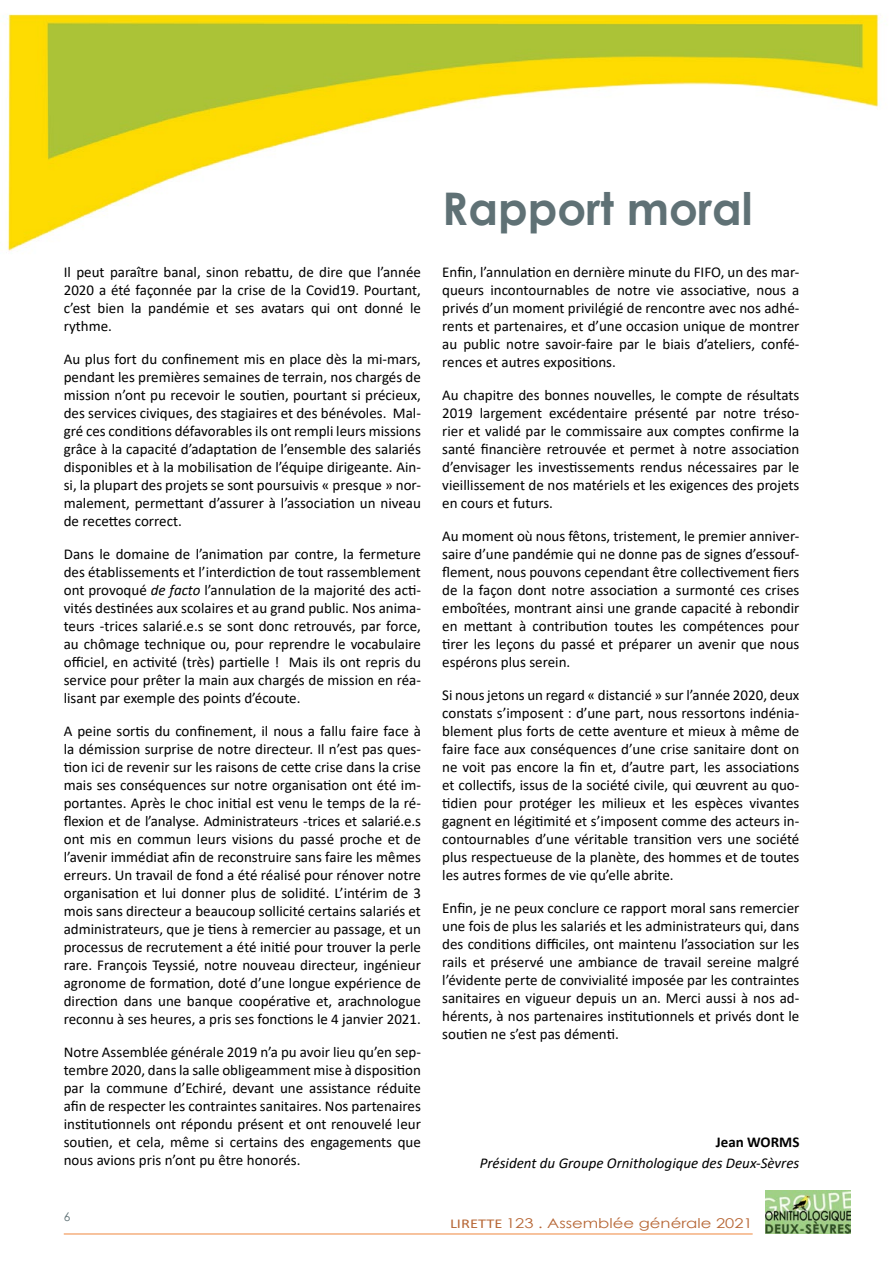
<style>
.page{position:relative;width:893px;height:1263px;background:#fff}
.page>*{position:absolute;margin:0;border:0;box-sizing:border-box;transform-origin:0 0}
.t1{font:700 45px "Century Gothic";color:#5f7175}
.t2{font:15px/18px "Calibri";color:#000;text-align:justify}
.t3{font:italic 15px "Calibri";color:#000}
.t4{font:700 15px "Calibri";color:#000}
.t5{font:13.5px "Century Gothic";color:#b76736;scale:1.22 1}
.t6{font:12px "Century Gothic";color:#5f7175}
.s1{font-style:italic}
.s2{font-family:"Calibri"}
</style>
<div class="page">
<img style="left:7px;top:14px;width:876px;height:237px">
<hr style="left:64px;top:1233px;width:689px;height:2px;background:#f5af7e">
<img style="left:765px;top:1191px;width:85px;height:42px">
<p class="t2" style="left:64px;top:263px;width:359px">Il peut paraître banal, sinon rebattu, de dire que l’année 2020 a été façonnée par la crise de la Covid19. Pourtant, c’est bien la pandémie et ses avatars qui ont donné le rythme.</p>
<p class="t2" style="left:64px;top:350px;width:359px">Au plus fort du confinement mis en place dès la mi-mars, pendant les premières semaines de terrain, nos chargés de mission n’ont pu recevoir le soutien, pourtant si précieux, des services civiques, des stagiaires et des bénévoles. Mal&shy;gré ces conditions défavorables ils ont rempli leurs missions grâce à la capacité d’adaptation de l’ensemble des salariés disponibles et à la mobilisation de l’équipe dirigeante. Ain&shy;si, la plupart des projets se sont poursuivis « presque » nor&shy;malement, permettant d’assurer à l’association un niveau de recettes correct.</p>
<p class="t2" style="left:64px;top:545px;width:359px">Dans le domaine de l’animation par contre, la fermeture des établissements et l’interdiction de tout rassemblement ont provoqué <span class="s1">de facto</span> l’annulation de la majorité des acti&shy;vités destinées aux scolaires et au grand public. Nos anima&shy;teurs -trices salarié.e.s se sont donc retrouvés, par force, au chômage technique ou, pour reprendre le vocabulaire officiel, en activité (très) partielle ! Mais ils ont repris du service pour prêter la main aux chargés de mission en réa&shy;lisant par exemple des points d’écoute.</p>
<p class="t2" style="left:64px;top:722px;width:359px">A peine sortis du confinement, il nous a fallu faire face à la démission surprise de notre directeur. Il n’est pas ques&shy;tion ici de revenir sur les raisons de cette crise dans la crise mais ses conséquences sur notre organisation ont été im&shy;portantes. Après le choc initial est venu le temps de la ré&shy;flexion et de l’analyse. Administrateurs -trices et salarié.e.s ont mis en commun leurs visions du passé proche et de l’avenir immédiat afin de reconstruire sans faire les mêmes erreurs. Un travail de fond a été réalisé pour rénover notre organisation et lui donner plus de solidité. L’intérim de 3 mois sans directeur a beaucoup sollicité certains salariés et administrateurs, que je tiens à remercier au passage, et un processus de recrutement a été initié pour trouver la perle rare. François Teyssié, notre nouveau directeur, ingénieur agronome de formation, doté d’une longue expérience de direction dans une banque coopérative et, arachnologue reconnu à ses heures, a pris ses fonctions le 4 janvier 2021.</p>
<p class="t2" style="left:64px;top:1043px;width:359px">Notre Assemblée générale 2019 n’a pu avoir lieu qu’en sep&shy;tembre 2020, dans la salle obligeamment mise à disposition par la commune d’Echiré, devant une assistance réduite afin de respecter les contraintes sanitaires. Nos partenaires institutionnels ont répondu présent et ont renouvelé leur soutien, et cela, même si certains des engagements que nous avions pris n’ont pu être honorés.</p>
<p class="t6" style="left:64px;top:1208px;width:8px">6</p>
<h1 class="t1" style="left:442px;top:175px;width:312px">Rapport moral</h1>
<p class="t2" style="left:442px;top:263px;width:359px">Enfin, l’annulation en dernière minute du FIFO, un des mar&shy;queurs incontournables de notre vie associative, nous a privés d’un moment privilégié de rencontre avec nos adhé&shy;rents et partenaires, et d’une occasion unique de montrer au public notre savoir-faire par le biais d’ateliers, confé&shy;rences et autres expositions.</p>
<p class="t2" style="left:442px;top:386px;width:359px">Au chapitre des bonnes nouvelles, le compte de résultats 2019 largement excédentaire présenté par notre tréso&shy;rier et validé par le commissaire aux comptes confirme la santé financière retrouvée et permet à notre association d’envisager les investissements rendus nécessaires par le vieillissement de nos matériels et les exigences des projets en cours et futurs.</p>
<p class="t2" style="left:442px;top:527px;width:359px">Au moment où nous fêtons, tristement, le premier anniver&shy;saire d’une pandémie qui ne donne pas de signes d’essouf&shy;flement, nous pouvons cependant être collectivement fiers de la façon dont notre association a surmonté ces crises emboîtées, montrant ainsi une grande capacité à rebondir en mettant à contribution toutes les compétences pour tirer les leçons du passé et préparer un avenir que nous espérons plus serein.</p>
<p class="t2" style="left:442px;top:686px;width:359px">Si nous jetons un regard « distancié » sur l’année 2020, deux constats s’imposent : d’une part, nous ressortons indénia&shy;blement plus forts de cette aventure et mieux à même de faire face aux conséquences d’une crise sanitaire dont on ne voit pas encore la fin et, d’autre part, les associations et collectifs, issus de la société civile, qui œuvrent au quo&shy;tidien pour protéger les milieux et les espèces vivantes gagnent en légitimité et s’imposent comme des acteurs in&shy;contournables d’une véritable transition vers une société plus respectueuse de la planète, des hommes et de toutes les autres formes de vie qu’elle abrite.</p>
<p class="t2" style="left:442px;top:899px;width:359px">Enfin, je ne peux conclure ce rapport moral sans remercier une fois de plus les salariés et les administrateurs qui, dans des conditions difficiles, ont maintenu l’association sur les rails et préservé une ambiance de travail sereine malgré l’évidente perte de convivialité imposée par les contraintes sanitaires en vigueur depuis un an. Merci aussi à nos ad&shy;hérents, à nos partenaires institutionnels et privés dont le soutien ne s’est pas démenti.</p>
<p class="t4" style="left:716px;top:1131px;width:85px">Jean WORMS</p>
<p class="t3" style="left:480px;top:1152px;width:321px">Président du Groupe Ornithologique des Deux-Sèvres</p>
<p class="t5" style="left:450px;top:1214px;width:250px"><span class="s2">LIRETTE</span> 123 . Assemblée générale 2021</p>
</div>
